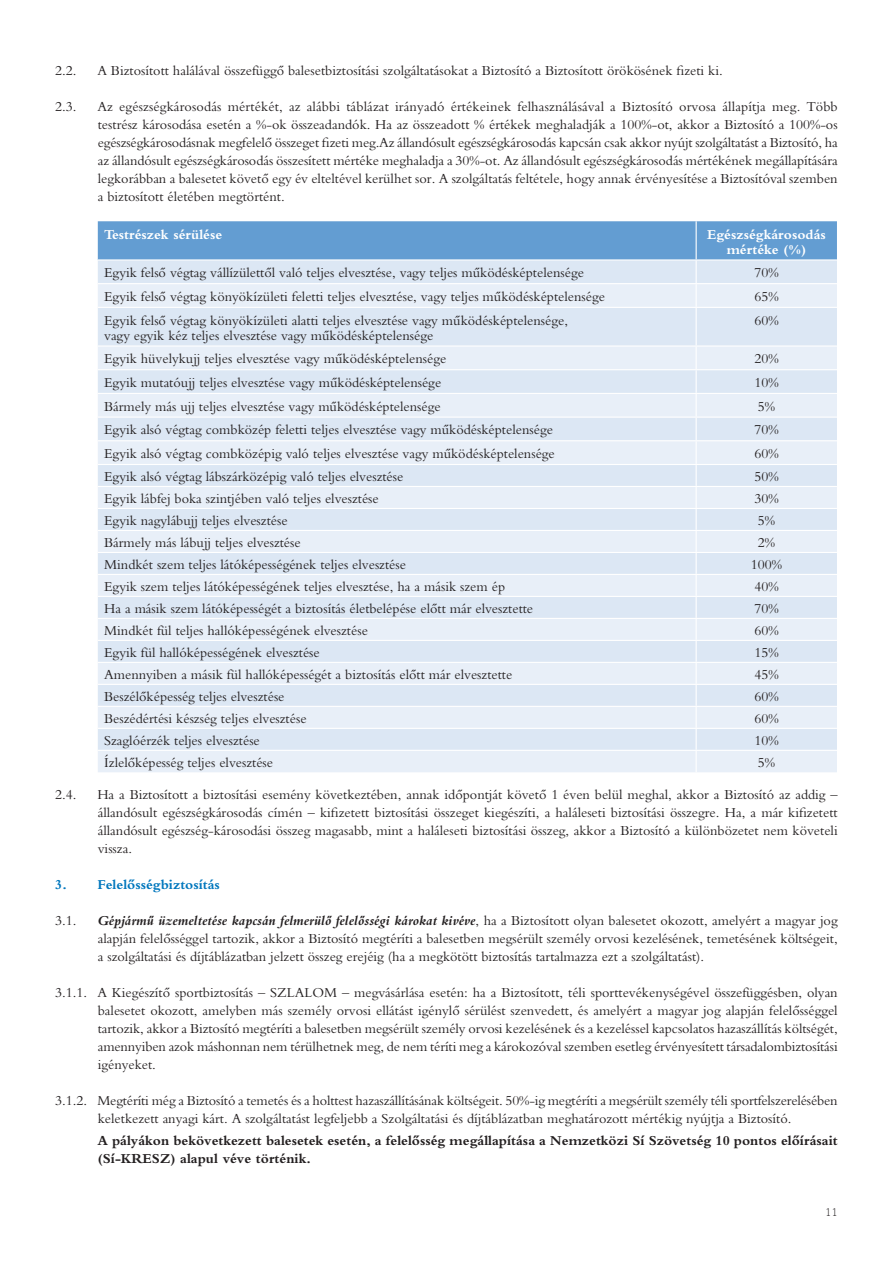
<style>
.page{position:relative;width:893px;height:1263px;background:#fff}
.page>*{position:absolute;margin:0;border:0;box-sizing:border-box;transform-origin:0 0}
.t1{font:14.25px/18px "H Bembo Normal";color:#231f20;text-align:justify}
.t2{font:700 14.25px/18px "H Bembo";color:#231f20}
.t3{font:italic 700 14.25px "H Bembo";color:#231f20}
.t4{font:700 14.25px/15px "H Bembo";color:#fff;text-align:center}
.t5{font:700 14.25px "H Bembo";color:#0077bd}
.t6{font:300 11.25px "Sentico Sans DT";color:#231f20}
.s1{font-family:"H Bembo Normal";font-weight:400;font-style:normal}
</style>
<div class="page">
<svg style="left:98px;top:308px;width:739px;height:464px;background:#e1eaf5"></svg>
<svg style="left:98px;top:221px;width:739px;height:86px;background:#a9c8e6"></svg>
<hr style="left:696px;top:308px;width:1px;height:37px;background:#fff">
<hr style="left:98px;top:345px;width:739px;height:2px;background:#fff">
<hr style="left:98px;top:369px;width:739px;height:1px;background:#fff">
<hr style="left:98px;top:393px;width:739px;height:1px;background:#fff">
<hr style="left:98px;top:416px;width:739px;height:2px;background:#fff">
<hr style="left:98px;top:440px;width:739px;height:1px;background:#fff">
<hr style="left:98px;top:464px;width:739px;height:1px;background:#fff">
<hr style="left:98px;top:486px;width:739px;height:1px;background:#fff">
<hr style="left:98px;top:508px;width:739px;height:1px;background:#fff">
<hr style="left:98px;top:530px;width:739px;height:1px;background:#fff">
<hr style="left:98px;top:552px;width:739px;height:1px;background:#fff">
<hr style="left:98px;top:574px;width:739px;height:1px;background:#fff">
<hr style="left:98px;top:596px;width:739px;height:1px;background:#fff">
<hr style="left:98px;top:618px;width:739px;height:1px;background:#fff">
<hr style="left:98px;top:640px;width:739px;height:1px;background:#fff">
<hr style="left:98px;top:662px;width:739px;height:1px;background:#fff">
<hr style="left:98px;top:684px;width:739px;height:1px;background:#fff">
<hr style="left:98px;top:706px;width:739px;height:1px;background:#fff">
<hr style="left:98px;top:728px;width:739px;height:1px;background:#fff">
<hr style="left:696px;top:221px;width:1px;height:38px;background:#fff">
<hr style="left:98px;top:259px;width:739px;height:2px;background:#fff">
<hr style="left:98px;top:750px;width:739px;height:1px;background:#fff">
<svg style="left:696px;top:347px;width:1px;height:425px"></svg>
<p class="t1" style="left:55px;top:63px;width:23px">2.2.</p>
<p class="t1" style="left:97px;top:63px;width:627px">A Biztosított halálával összefüggô balesetbiztosítási szolgáltatásokat a Biztosító a Biztosított örökösének fizeti ki.</p>
<p class="t1" style="left:55px;top:99px;width:23px">2.3.</p>
<p class="t1" style="left:97px;top:99px;width:742px">Az egészségkárosodás mértékét, az alábbi táblázat irányadó értékeinek felhasználásával a Biztosító orvosa állapítja meg. Több testrész károsodása esetén a %-ok összeadandók. Ha az összeadott % értékek meghaladják a 100%-ot, akkor a Biztosító a 100%-os egészségkárosodásnak megfelelô összeget fizeti meg.Az állandósult egészségkárosodás kapcsán csak akkor nyújt szolgáltatást a Biztosító, ha az állandósult egészségkárosodás összesített mértéke meghaladja a 30%-ot. Az állandósult egészségkárosodás mértékének megállapítására legkorábban a balesetet követô egy év elteltével kerülhet sor. A szolgáltatás feltétele, hogy annak érvényesítése a Biztosítóval szemben a biztosított életében megtörtént.</p>
<p class="t4" style="left:104px;top:228px;width:120px">Testrészek sérülése</p>
<p class="t4" style="left:707px;top:228px;width:120px">Egészségkárosodás mértéke (%)</p>
<p class="t1" style="left:104px;top:265px;width:481px">Egyik felsô végtag vállízülettôl való teljes elvesztése, vagy teljes mûködésképtelensége</p>
<p class="t1" style="left:754px;top:265px;width:26px">70%</p>
<p class="t1" style="left:104px;top:289px;width:502px">Egyik felsô végtag könyökízületi feletti teljes elvesztése, vagy teljes mûködésképtelensége</p>
<p class="t1" style="left:754px;top:289px;width:26px">65%</p>
<p class="t1" style="left:104px;top:314px;width:465px;line-height:15px">Egyik felsô végtag könyökízületi alatti teljes elvesztése vagy mûködésképtelensége, vagy egyik kéz teljes elvesztése vagy mûködésképtelensége</p>
<p class="t1" style="left:754px;top:313px;width:26px">60%</p>
<p class="t1" style="left:104px;top:351px;width:344px">Egyik hüvelykujj teljes elvesztése vagy mûködésképtelensége</p>
<p class="t1" style="left:754px;top:351px;width:26px">20%</p>
<p class="t1" style="left:104px;top:375px;width:339px">Egyik mutatóujj teljes elvesztése vagy mûködésképtelensége</p>
<p class="t1" style="left:754px;top:375px;width:26px">10%</p>
<p class="t1" style="left:104px;top:399px;width:338px">Bármely más ujj teljes elvesztése vagy mûködésképtelensége</p>
<p class="t1" style="left:758px;top:399px;width:19px">5%</p>
<p class="t1" style="left:104px;top:422px;width:450px">Egyik alsó végtag combközép feletti teljes elvesztése vagy mûködésképtelensége</p>
<p class="t1" style="left:754px;top:422px;width:26px">70%</p>
<p class="t1" style="left:104px;top:446px;width:452px">Egyik alsó végtag combközépig való teljes elvesztése vagy mûködésképtelensége</p>
<p class="t1" style="left:754px;top:446px;width:26px">60%</p>
<p class="t1" style="left:104px;top:469px;width:301px">Egyik alsó végtag lábszárközépig való teljes elvesztése</p>
<p class="t1" style="left:754px;top:469px;width:26px">50%</p>
<p class="t1" style="left:104px;top:491px;width:276px">Egyik lábfej boka szintjében való teljes elvesztése</p>
<p class="t1" style="left:754px;top:491px;width:26px">30%</p>
<p class="t1" style="left:104px;top:513px;width:185px">Egyik nagylábujj teljes elvesztése</p>
<p class="t1" style="left:758px;top:513px;width:19px">5%</p>
<p class="t1" style="left:104px;top:535px;width:198px">Bármely más lábujj teljes elvesztése</p>
<p class="t1" style="left:758px;top:535px;width:19px">2%</p>
<p class="t1" style="left:104px;top:557px;width:303px">Mindkét szem teljes látóképességének teljes elvesztése</p>
<p class="t1" style="left:751px;top:557px;width:33px">100%</p>
<p class="t1" style="left:104px;top:579px;width:402px">Egyik szem teljes látóképességének teljes elvesztése, ha a másik szem ép</p>
<p class="t1" style="left:754px;top:579px;width:26px">40%</p>
<p class="t1" style="left:104px;top:601px;width:431px">Ha a másik szem látóképességét a biztosítás életbelépése elôtt már elvesztette</p>
<p class="t1" style="left:754px;top:601px;width:26px">70%</p>
<p class="t1" style="left:104px;top:623px;width:265px">Mindkét fül teljes hallóképességének elvesztése</p>
<p class="t1" style="left:754px;top:623px;width:26px">60%</p>
<p class="t1" style="left:104px;top:645px;width:217px">Egyik fül hallóképességének elvesztése</p>
<p class="t1" style="left:754px;top:645px;width:26px">15%</p>
<p class="t1" style="left:104px;top:667px;width:410px">Amennyiben a másik fül hallóképességét a biztosítás elôtt már elvesztette</p>
<p class="t1" style="left:754px;top:667px;width:26px">45%</p>
<p class="t1" style="left:104px;top:689px;width:182px">Beszélôképesség teljes elvesztése</p>
<p class="t1" style="left:754px;top:689px;width:26px">60%</p>
<p class="t1" style="left:104px;top:711px;width:204px">Beszédértési készség teljes elvesztése</p>
<p class="t1" style="left:754px;top:711px;width:26px">60%</p>
<p class="t1" style="left:104px;top:733px;width:157px">Szaglóérzék teljes elvesztése</p>
<p class="t1" style="left:754px;top:733px;width:26px">10%</p>
<p class="t1" style="left:104px;top:755px;width:170px">Ízlelôképesség teljes elvesztése</p>
<p class="t1" style="left:758px;top:755px;width:19px">5%</p>
<p class="t1" style="left:55px;top:787px;width:23px">2.4.</p>
<p class="t1" style="left:97px;top:787px;width:742px">Ha a Biztosított a biztosítási esemény következtében, annak idôpontját követô 1 éven belül meghal, akkor a Biztosító az addig – állandósult egészségkárosodás címén – kifizetett biztosítási összeget kiegészíti, a haláleseti biztosítási összegre. Ha, a már kifizetett állandósult egészség-károsodási összeg magasabb, mint a haláleseti biztosítási összeg, akkor a Biztosító a különbözetet nem követeli vissza.</p>
<p class="t5" style="left:55px;top:879px;width:166px">3. Felelôsségbiztosítás</p>
<p class="t1" style="left:55px;top:913px;width:23px">3.1.</p>
<p class="t3" style="left:97px;top:915px;width:742px">Gépjármû üzemeltetése kapcsán felmerülô felelôsségi károkat kivéve<span class="s1">, ha a Biztosított olyan balesetet okozott, amelyért a magyar jog</span></p>
<p class="t1" style="left:98px;top:931px;width:741px">alapján felelôsséggel tartozik, akkor a Biztosító megtéríti a balesetben megsérült személy orvosi kezelésének, temetésének költségeit, a szolgáltatási és díjtáblázatban jelzett összeg erejéig (ha a megkötött biztosítás tartalmazza ezt a szolgáltatást).</p>
<p class="t1" style="left:98px;top:985px;width:741px;text-indent:-43px">3.1.1. A Kiegészítô sportbiztosítás – SZLALOM – megvásárlása esetén: ha a Biztosított, téli sporttevékenységével összefüggésben, olyan balesetet okozott, amelyben más személy orvosi ellátást igénylô sérülést szenvedett, és amelyért a magyar jog alapján felelôsséggel tartozik, akkor a Biztosító megtéríti a balesetben megsérült személy orvosi kezelésének és a kezeléssel kapcsolatos hazaszállítás költségét, amennyiben azok máshonnan nem térülhetnek meg, de nem téríti meg a károkozóval szemben esetleg érvényesített társadalombiztosítási igényeket.</p>
<p class="t1" style="left:55px;top:1093px;width:784px;text-align:center">3.1.2. Megtéríti még a Biztosító a temetés és a holttest hazaszállításának költségeit. 50%-ig megtéríti a megsérült személy téli sportfelszerelésében keletkezett anyagi kárt. A szolgáltatást legfeljebb a Szolgáltatási és díjtáblázatban meghatározott mértékig nyújtja a Biztosító.</p>
<p class="t2" style="left:97px;top:1133px;width:742px">A pályákon bekövetkezett balesetek esetén, a felelôsség megállapítása a Nemzetközi Sí Szövetség 10 pontos elôírásait (Sí-KRESZ) alapul véve történik.</p>
<p class="t6" style="left:825px;top:1207px;width:14px">11</p>
</div>
